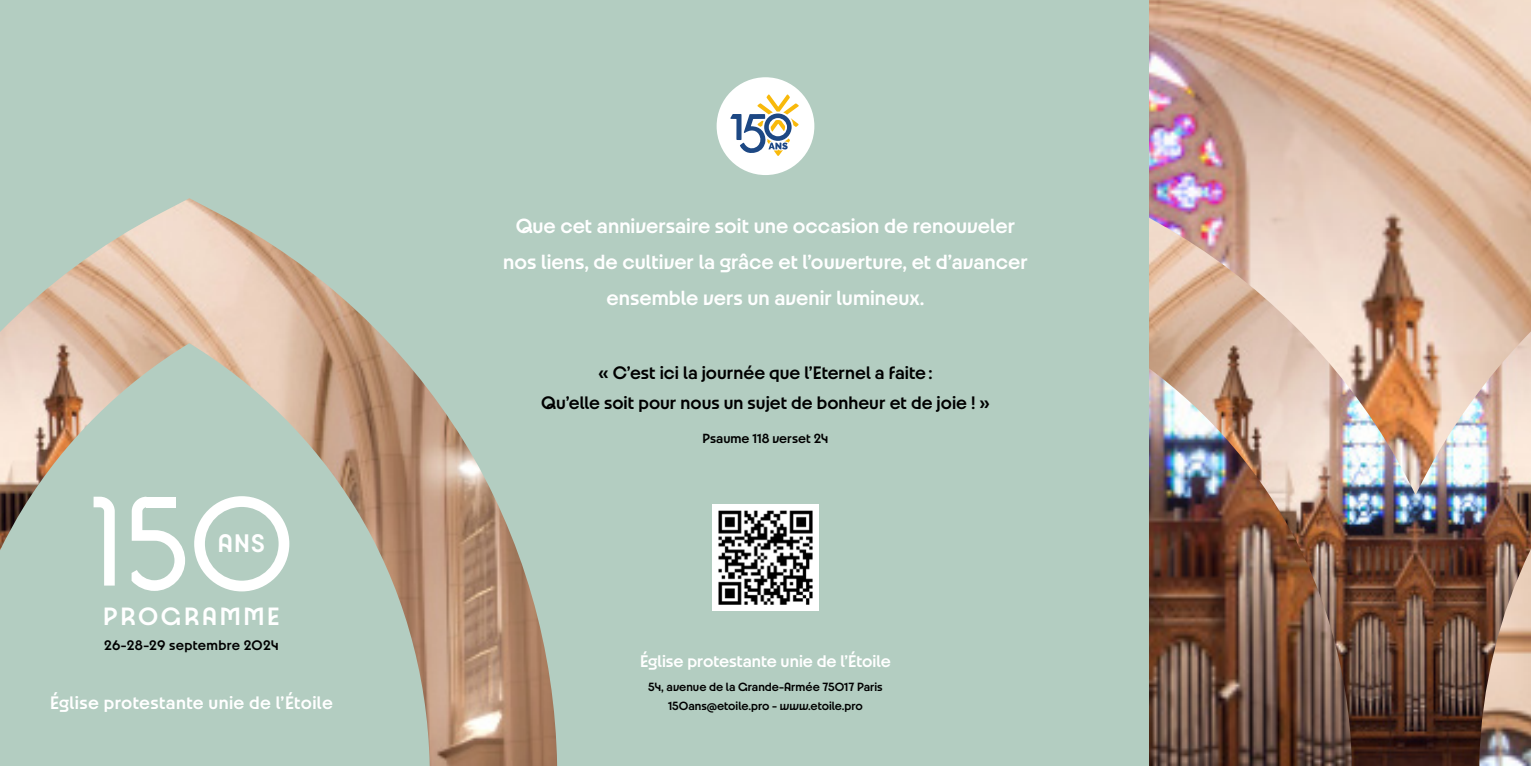
<style>
.page{position:relative;width:1531px;height:766px;background:#fff}
.page>*{position:absolute;margin:0;border:0;box-sizing:border-box;transform-origin:0 0}
.t1{font:600 27.15px "Paris 2024";color:#fff}
.t2{font:600 26.85px "Paris 2024";letter-spacing:.1em;color:#fff}
.t3{font:600 21.9px/36.2px "Paris 2024";color:#fff;text-align:center}
.t4{font:600 19.35px/30.2px "Paris 2024";color:#000;text-align:center}
.t5{font:600 19.35px "Paris 2024";letter-spacing:.02em;color:#fff}
.t6{font:600 18px "Paris 2024";color:#fff}
.t7{font:600 14.85px "Paris 2024";letter-spacing:.02em;color:#000}
.t8{font:600 14.25px "Paris 2024";color:#000}
.t9{font:600 12.75px "Paris 2024";color:#000}
</style>
<div class="page">
<img style="left:1148px;top:0;width:382px;height:198px">
<img style="left:1148px;top:198px;width:383px;height:567px">
<div style="left:0;top:0;width:1148px;height:765px;background:#b3cdc1"></div>
<div style="left:716px;top:77px;width:98px;height:98px;background:#fff;border-radius:50%"></div>
<svg style="left:730px;top:94px;width:69px;height:62px"></svg>
<img style="left:0;top:198px;width:557px;height:567px">
<img style="left:712px;top:504px;width:106px;height:106px">
<p class="t3" style="left:503px;top:207px;width:526px">Que cet anniversaire soit une occasion de renouveler nos liens, de cultiver la grâce et l’ouverture, et d’avancer ensemble vers un avenir lumineux.</p>
<p class="t1" style="left:218px;top:525px;width:48px">ANS</p>
<p class="t2" style="left:103px;top:598px;width:178px">PROGRAMME</p>
<p class="t4" style="left:541px;top:356px;width:450px">« C’est ici la journée que l’Eternel a faite:<br>Qu’elle soit pour nous un sujet de bonheur et de joie ! »</p>
<p class="t8" style="left:702px;top:428px;width:127px">Psaume 118 verset 24</p>
<p class="t7" style="left:104px;top:635px;width:176px">26-28-29 septembre 2024</p>
<p class="t6" style="left:640px;top:649px;width:252px">Église protestante unie de l’Étoile</p>
<p class="t9" style="left:648px;top:678px;width:236px">54, avenue de la Grande-Armée 75017 Paris</p>
<p class="t5" style="left:50px;top:690px;width:284px">Église protestante unie de l’Étoile</p>
<p class="t9" style="left:668px;top:697px;width:196px">150ans@etoile.pro - www.etoile.pro</p>
</div>
